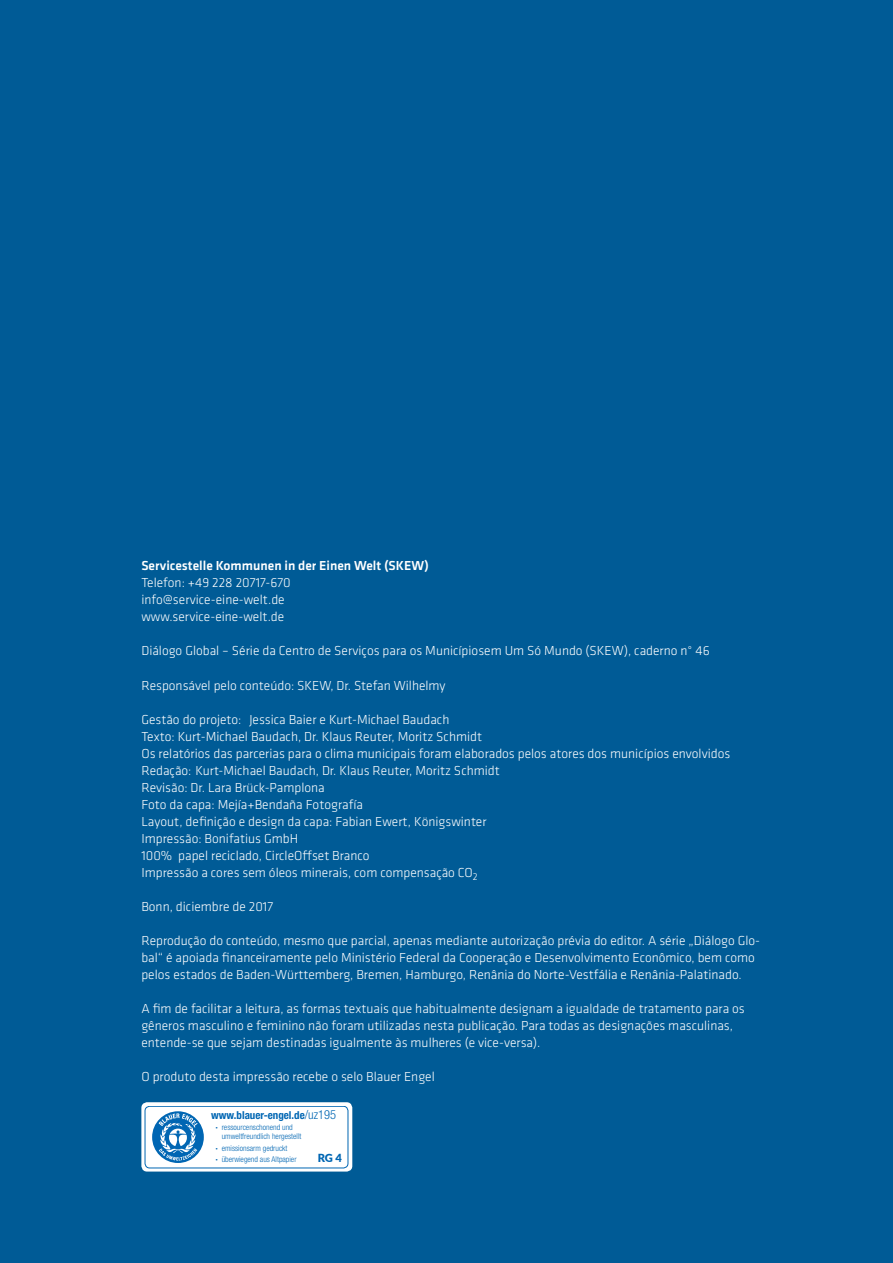
<style>
.page{position:relative;width:893px;height:1263px;background:#005b96}
.page>*{position:absolute;margin:0;border:0;box-sizing:border-box;transform-origin:0 0}
.Impressumtext{font:300 13.5px/17px "Klavika Basic";color:#fff}
.Impressumtext-2{font:500 13.5px/17px "Klavika Basic";color:#fff}
.t1{font:900 11.1px "Lato";color:#0066b3}
.t2{font:700 condensed 10.95px "Helvetica Neue";color:#0066b3}
.t3{font:300 condensed 7.95px/9.1px "Helvetica Neue";color:#0066b3}
.s1{font-weight:300}
.s2{font-weight:300;font-size:12.45px}
.s3{font-weight:700}
</style>
<div class="page">
<svg style="left:141px;top:1102px;width:211px;height:69px;background:#e0ebf4"></svg>
<div style="left:145px;top:1106px;width:203px;height:62px;background:#fff;border-radius:5px"></div>
<div style="left:145px;top:1106px;width:203px;height:62px;border:1px solid #0066b3;border-radius:5px"></div>
<svg style="left:152px;top:1111px;width:52px;height:52px"></svg>
<p class="Impressumtext-2" style="left:141px;top:557px;width:289px">Servicestelle Kommunen in der Einen Welt (SKEW)<br><span class="s1">Telefon: +49 228 20717-670</span></p>
<p class="Impressumtext" style="left:141px;top:591px;width:145px">info@service-eine-welt.de www.service-eine-welt.de</p>
<p class="Impressumtext" style="left:141px;top:642px;width:570px">Diálogo Global – Série da Centro de Serviços para os Municípiosem Um Só Mundo (SKEW), caderno n° 46</p>
<p class="Impressumtext" style="left:141px;top:676px;width:306px">Responsável pelo conteúdo: SKEW, Dr. Stefan Wilhelmy</p>
<p class="Impressumtext" style="left:141px;top:710px;width:342px">Gestão do projeto: Jessica Baier e Kurt-Michael Baudach<br>Texto: Kurt-Michael Baudach, Dr. Klaus Reuter, Moritz Schmidt</p>
<p class="Impressumtext" style="left:141px;top:744px;width:590px">Os relatórios das parcerias para o clima municipais foram elaborados pelos atores dos municípios envolvidos</p>
<p class="Impressumtext" style="left:141px;top:761px;width:360px">Redação: Kurt-Michael Baudach, Dr. Klaus Reuter, Moritz Schmidt</p>
<p class="Impressumtext" style="left:141px;top:778px;width:185px">Revisão: Dr. Lara Brück-Pamplona</p>
<p class="Impressumtext" style="left:141px;top:795px;width:223px">Foto da capa: Mejía+Bendaña Fotografía</p>
<p class="Impressumtext" style="left:141px;top:812px;width:347px">Layout, definição e design da capa: Fabian Ewert, Königswinter<br>Impressão: Bonifatius GmbH</p>
<p class="Impressumtext" style="left:141px;top:846px;width:230px">100% papel reciclado, CircleOffset Branco</p>
<p class="Impressumtext" style="left:141px;top:863px;width:338px">Impressão a cores sem óleos minerais, com compensação CO<sub>2</sub></p>
<p class="Impressumtext" style="left:141px;top:897px;width:133px">Bonn, diciembre de 2017</p>
<p class="Impressumtext" style="left:141px;top:931px;width:620px">Reprodução do conteúdo, mesmo que parcial, apenas mediante autorização prévia do editor. A série „Diálogo Glo&shy;bal“ é apoiada financeiramente pelo Ministério Federal da Cooperação e Desenvolvimento Econômico, bem como pelos estados de Baden-Württemberg, Bremen, Hamburgo, Renânia do Norte-Vestfália e Renânia-Palatinado.</p>
<p class="Impressumtext" style="left:141px;top:999px;width:605px">A fim de facilitar a leitura, as formas textuais que habitualmente designam a igualdade de tratamento para os gêneros masculino e feminino não foram utilizadas nesta publicação. Para todas as designações masculinas, entende-se que sejam destinadas igualmente às mulheres (e vice-versa).</p>
<p class="Impressumtext" style="left:141px;top:1068px;width:295px">O produto desta impressão recebe o selo Blauer Engel</p>
<p class="t2" style="left:211px;top:1108px;width:126px">www.blauer-engel.de<span class="s2">/uz195</span></p>
<p class="t3" style="left:222px;top:1123px;width:81px;text-indent:-6px"><span class="s3">·</span> ressourcenschonend und umweltfreundlich hergestellt</p>
<p class="t3" style="left:216px;top:1142px;width:82px;line-height:11.4px"><span class="s3">·</span> emissionsarm gedruckt<br><span class="s3">·</span> überwiegend aus Altpapier</p>
<p class="t1" style="left:318px;top:1149px;width:26px">RG 4</p>
</div>
